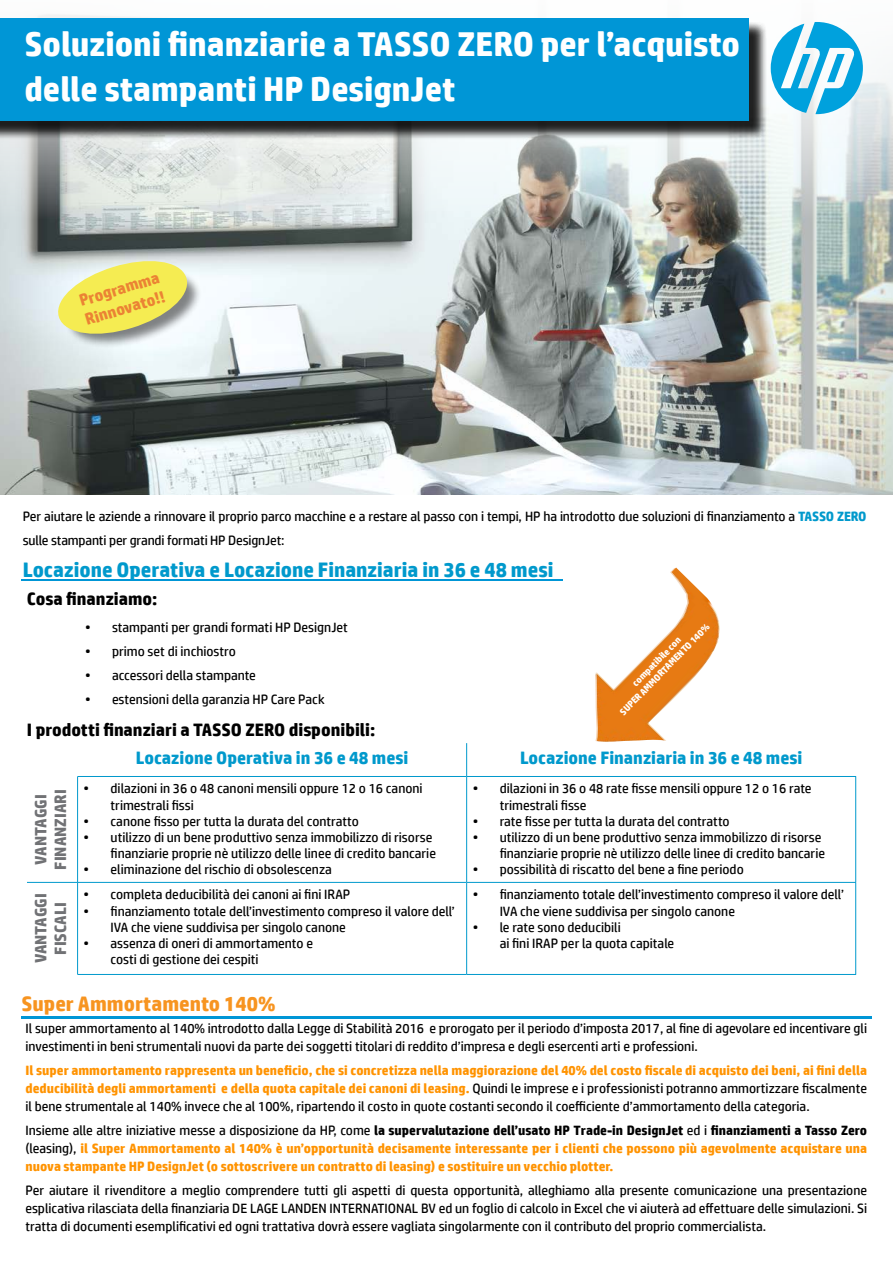
<style>
.page{position:relative;width:893px;height:1263px;background:#fff}
.page>*{position:absolute;margin:0;border:0;box-sizing:border-box;transform-origin:0 0}
.t1{font:700 34.5px/45px "HP Simplified";color:#fff}
.t2{font:700 21px "HP Simplified";color:#09c}
.t3{font:700 21px "HP Simplified";color:#f79420}
.t4{font:700 18px "HP Simplified";color:#09c}
.t5{font:700 18px "HP Simplified";color:#000}
.t6{font:700 16.5px/19.8px "HP Simplified";color:#717275;text-align:center}
.t7{font:700 16.5px/19.8px "HP Simplified";color:#eb8334}
.t8{font:13.5px/16.2px "HP Simplified";color:#000}
.t9{font:700 13.5px/18px "HP Simplified";color:#ff9300;text-align:justify}
.t10{font:700 9.6px/11.4px "HP Simplified";color:#fff;text-align:center}
.s1{font-weight:700;color:#09c}
.s2{font-weight:400;color:#000}
.s3{color:#000}
</style>
<div class="page">
<img style="left:0;top:14px;width:893px;height:480px">
<hr style="left:466px;top:777px;width:1px;height:105px;background:#09c">
<hr style="left:855px;top:777px;width:1px;height:105px;background:#09c">
<hr style="left:78px;top:882px;width:389px;height:1px;background:#09c">
<hr style="left:467px;top:882px;width:389px;height:1px;background:#09c">
<hr style="left:466px;top:883px;width:1px;height:91px;background:#09c">
<hr style="left:855px;top:883px;width:1px;height:91px;background:#09c">
<hr style="left:77px;top:776px;width:390px;height:1px;background:#09c">
<hr style="left:467px;top:776px;width:389px;height:1px;background:#09c">
<hr style="left:77px;top:974px;width:390px;height:1px;background:#09c">
<hr style="left:467px;top:974px;width:389px;height:1px;background:#09c">
<hr style="left:466px;top:743px;width:1px;height:33px;background:#09c">
<hr style="left:77px;top:777px;width:1px;height:105px;background:#09c">
<hr style="left:77px;top:882px;width:1px;height:92px;background:#09c">
<hr style="left:27px;top:882px;width:51px;height:1px;background:#09c">
<svg style="left:771px;top:22px;width:92px;height:92px"></svg>
<div style="left:0;top:21px;width:767px;height:118px;background:#000;opacity:.49"></div>
<div style="left:0;top:19px;width:748px;height:102px;background:#0096d6"></div>
<hr style="left:21px;top:580px;width:542px;height:1px;background:#0096d6">
<hr style="left:21px;top:1017px;width:851px;height:2px;background:#0096d6">
<img style="left:596px;top:567px;width:124px;height:175px">
<div style="left:64px;top:268px;width:138px;height:81px;background:#000;opacity:.49"></div>
<svg style="left:58px;top:255px;width:129px;height:85px;background:#e4e184"></svg>
<h1 class="t1" style="left:24px;top:21px;width:717px">Soluzioni finanziarie a TASSO ZERO per l’acquisto delle stampanti HP DesignJet</h1>
<p class="t7" style="left:77px;top:291px;width:84px;rotate:-17deg">Programma<br>Rinnovato!!</p>
<p class="t8" style="left:23px;top:504px;width:845px;line-height:24px">Per aiutare le aziende a rinnovare il proprio parco macchine e a restare al passo con i tempi, HP ha introdotto due soluzioni di finanziamento a <span class="s1">TASSO ZERO </span>sulle stampanti per grandi formati HP DesignJet:</p>
<h2 class="t2" style="left:23px;top:557px;width:532px">Locazione Operativa e Locazione Finanziaria in 36 e 48 mesi</h2>
<h3 class="t5" style="left:27px;top:588px;width:132px">Cosa finanziamo:</h3>
<p class="t8" style="left:85px;top:619px;width:264px">• stampanti per grandi formati HP DesignJet</p>
<p class="t8" style="left:85px;top:643px;width:152px">• primo set di inchiostro</p>
<p class="t8" style="left:85px;top:667px;width:172px">• accessori della stampante</p>
<p class="t8" style="left:85px;top:691px;width:241px">• estensioni della garanzia HP Care Pack</p>
<h3 class="t5" style="left:27px;top:719px;width:350px">I prodotti finanziari a TASSO ZERO disponibili:</h3>
<p class="t10" style="left:609px;top:702px;width:125px;rotate:-46deg">compatibile con<br>SUPER AMMORTAMENTO 140%</p>
<h3 class="t4" style="left:136px;top:747px;width:274px">Locazione Operativa in 36 e 48 mesi</h3>
<h3 class="t4" style="left:520px;top:747px;width:284px">Locazione Finanziaria in 36 e 48 mesi</h3>
<p class="t6" style="left:31px;top:870px;width:82px;rotate:-90deg">VANTAGGI<br>FINANZIARI</p>
<p class="t8" style="left:111px;top:780px;width:314px;text-indent:-27px">• dilazioni in 36 o 48 canoni mensili oppure 12 o 16 canoni trimestrali fissi</p>
<p class="t8" style="left:84px;top:813px;width:277px">• canone fisso per tutta la durata del contratto</p>
<p class="t8" style="left:84px;top:829px;width:354px;text-align:right">• utilizzo di un bene produttivo senza immobilizzo di risorse finanziarie proprie nè utilizzo delle linee di credito bancarie</p>
<p class="t8" style="left:84px;top:861px;width:250px">• eliminazione del rischio di obsolescenza</p>
<p class="t6" style="left:31px;top:963px;width:72px;rotate:-90deg">VANTAGGI<br>FISCALI</p>
<p class="t8" style="left:84px;top:886px;width:268px">• completa deducibilità dei canoni ai fini IRAP</p>
<p class="t8" style="left:111px;top:902px;width:346px;text-indent:-27px">• finanziamento totale dell’investimento compreso il valore dell’<br>IVA che viene suddivisa per singolo canone</p>
<p class="t8" style="left:111px;top:935px;width:204px;text-indent:-27px">• assenza di oneri di ammortamento e costi di gestione dei cespiti</p>
<p class="t8" style="left:500px;top:780px;width:313px;text-indent:-27px">• dilazioni in 36 o 48 rate fisse mensili oppure 12 o 16 rate trimestrali fisse</p>
<p class="t8" style="left:473px;top:813px;width:258px">• rate fisse per tutta la durata del contratto</p>
<p class="t8" style="left:473px;top:829px;width:354px;text-align:right">• utilizzo di un bene produttivo senza immobilizzo di risorse finanziarie proprie nè utilizzo delle linee di credito bancarie</p>
<p class="t8" style="left:473px;top:861px;width:273px">• possibilità di riscatto del bene a fine periodo</p>
<p class="t8" style="left:500px;top:886px;width:346px;text-indent:-27px">• finanziamento totale dell’investimento compreso il valore dell’<br>IVA che viene suddivisa per singolo canone</p>
<p class="t8" style="left:500px;top:919px;width:176px;text-indent:-27px">• le rate sono deducibili<br>ai fini IRAP per la quota capitale</p>
<h2 class="t3" style="left:22px;top:991px;width:255px">Super Ammortamento 140%</h2>
<p class="t8" style="left:26px;top:1019px;width:843px;line-height:18px">Il super ammortamento al 140% introdotto dalla Legge di Stabilità 2016 e prorogato per il periodo d’imposta 2017, al fine di agevolare ed incentivare gli investimenti in beni strumentali nuovi da parte dei soggetti titolari di reddito d’impresa e degli esercenti arti e professioni.</p>
<p class="t9" style="left:26px;top:1061px;width:843px">Il super ammortamento rappresenta un beneficio, che si concretizza nella maggiorazione del 40% del costo fiscale di acquisto dei beni, ai fini della deducibilità degli ammortamenti e della quota capitale dei canoni di leasing. <span class="s2">Quindi le imprese e i professionisti potranno ammortizzare fiscalmente il bene strumentale al 140% invece che al 100%, ripartendo il costo in quote costanti secondo il coefficiente d’ammortamento della categoria.</span></p>
<p class="t9" style="left:26px;top:1121px;width:843px"><span class="s2">Insieme alle altre iniziative messe a disposizione da HP, come</span> <span class="s3">la supervalutazione dell’usato HP Trade-in DesignJet</span> <span class="s2">ed i</span> <span class="s3">finanziamenti a Tasso Zero </span><span class="s2">(leasing),</span> il Super Ammortamento al 140% è un’opportunità decisamente interessante per i clienti che possono più agevolmente acquistare una nuova stampante HP DesignJet (o sottoscrivere un contratto di leasing) e sostituire un vecchio plotter.</p>
<p class="t8" style="left:26px;top:1181px;width:843px;line-height:18px;text-align:justify">Per aiutare il rivenditore a meglio comprendere tutti gli aspetti di questa opportunità, alleghiamo alla presente comunicazione una presentazione esplicativa rilasciata della finanziaria DE LAGE LANDEN INTERNATIONAL BV ed un foglio di calcolo in Excel che vi aiuterà ad effettuare delle simulazioni. Si tratta di documenti esemplificativi ed ogni trattativa dovrà essere vagliata singolarmente con il contributo del proprio commercialista.</p>
</div>
